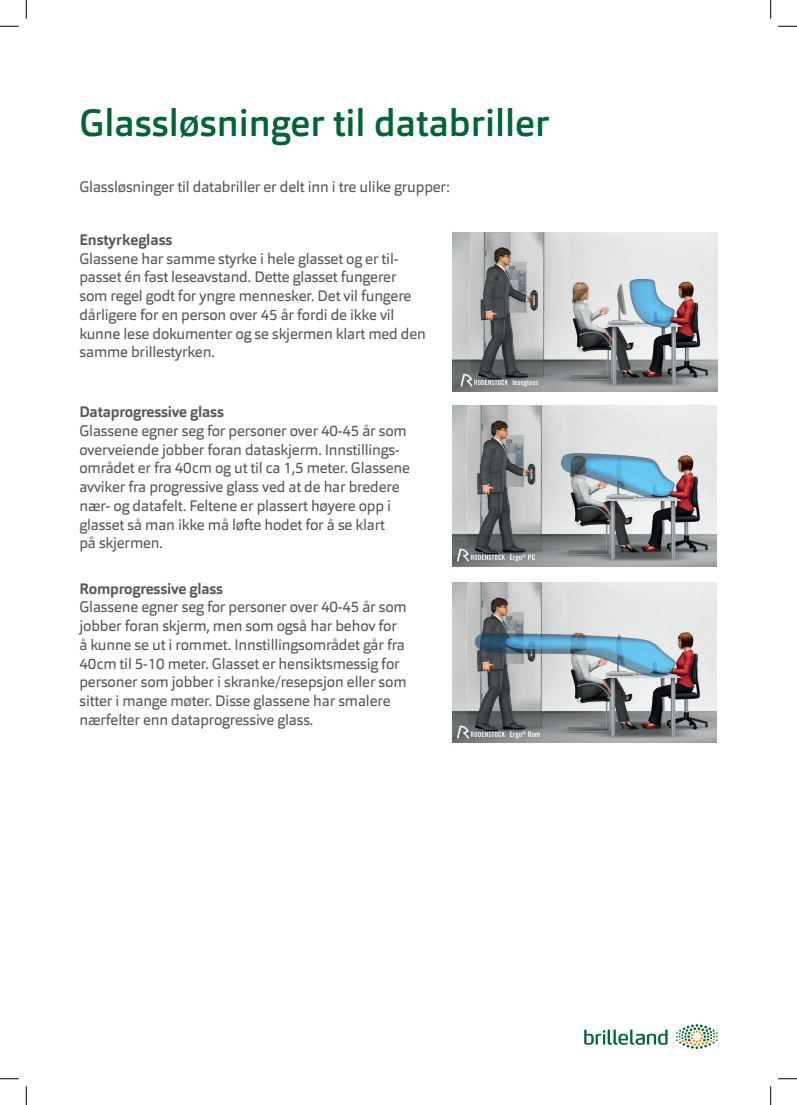
<style>
.page{position:relative;width:797px;height:1105px;background:#fff}
.page>*{position:absolute;margin:0;border:0;box-sizing:border-box;transform-origin:0 0}
.t1{font:500 37.5px "Orgon";color:#006535}
.t2{font:15px/18.8px "Orgon";letter-spacing:-.01em;color:#57585a}
.t3{font:700 15px "Orgon";letter-spacing:-.01em;color:#57585a}
</style>
<div class="page">
<img style="left:453px;top:406px;width:263px;height:160px">
<img style="left:453px;top:582px;width:263px;height:161px">
<img style="left:453px;top:233px;width:264px;height:158px">
<svg style="left:676px;top:1024px;width:41px;height:25px"></svg>
<svg style="left:584px;top:1029px;width:83px;height:16px"></svg>
<svg style="left:0;top:25px;width:19px;height:2px"></svg>
<svg style="left:778px;top:25px;width:19px;height:2px"></svg>
<svg style="left:0;top:1078px;width:19px;height:1px"></svg>
<svg style="left:778px;top:1078px;width:19px;height:1px"></svg>
<svg style="left:25px;top:0;width:2px;height:19px"></svg>
<svg style="left:25px;top:1086px;width:2px;height:19px"></svg>
<svg style="left:770px;top:0;width:1px;height:19px"></svg>
<svg style="left:770px;top:1086px;width:1px;height:19px"></svg>
<h1 class="t1" style="left:79px;top:99px;width:471px">Glassløsninger til databriller</h1>
<p class="t2" style="left:79px;top:177px;width:372px">Glassløsninger til databriller er delt inn i tre ulike grupper:</p>
<p class="t3" style="left:79px;top:230px;width:95px">Enstyrkeglass</p>
<p class="t2" style="left:79px;top:249px;width:348px">Glassene har samme styrke i hele glasset og er til&shy;passet én fast leseavstand. Dette glasset fungerer som regel godt for yngre mennesker. Det vil fungere dårligere for en person over 45 år fordi de ikke vil kunne lese dokumenter og se skjermen klart med den samme brillestyrken.</p>
<p class="t3" style="left:79px;top:402px;width:146px">Dataprogressive glass</p>
<p class="t2" style="left:79px;top:421px;width:332px">Glassene egner seg for personer over 40-45 år som overveiende jobber foran dataskjerm. Innstillings&shy;området er fra 40cm og ut til ca 1,5 meter. Glassene avviker fra progressive glass ved at de har bredere nær- og datafelt. Feltene er plassert høyere opp i glasset så man ikke må løfte hodet for å se klart<br>på skjermen.</p>
<p class="t3" style="left:79px;top:579px;width:145px">Romprogressive glass</p>
<p class="t2" style="left:79px;top:597px;width:329px">Glassene egner seg for personer over 40-45 år som jobber foran skjerm, men som også har behov for å kunne se ut i rommet. Innstillingsområdet går fra 40cm til 5-10 meter. Glasset er hensiktsmessig for personer som jobber i skranke/resepsjon eller som sitter i mange møter. Disse glassene har smalere nærfelter enn dataprogressive glass.</p>
</div>
